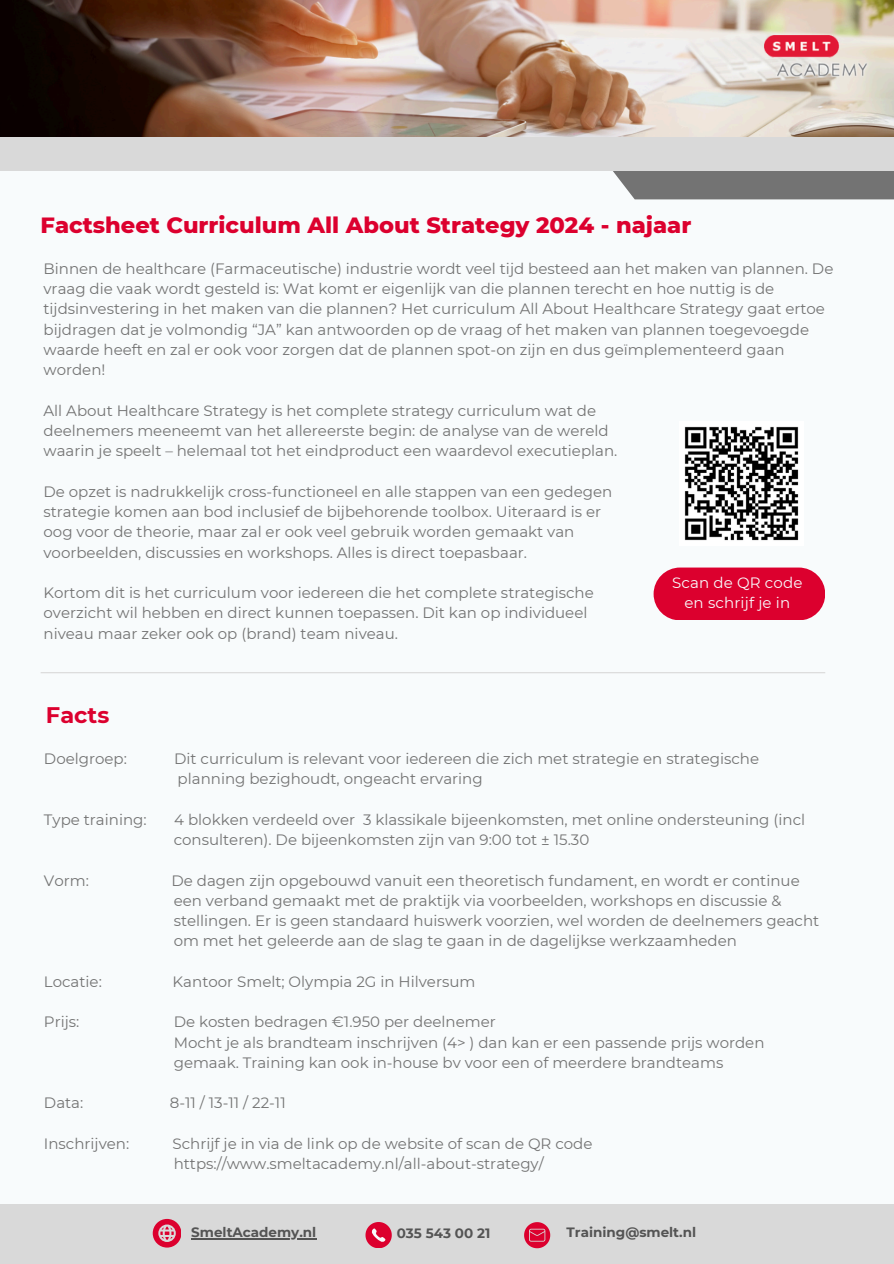
<style>
.page{position:relative;width:894px;height:1264px;background:#fff}
.page>*{position:absolute;margin:0;border:0;box-sizing:border-box;transform-origin:0 0}
.t1{font:800 22.5px "Montserrat";color:#dc002e}
.t2{font:700 22.5px "Montserrat";color:#dc002e}
.t3{font:15px/20.2px "Montserrat";color:#737373}
.t4{font:15px/20.2px "Montserrat";letter-spacing:.01em;color:#f8fbfc;text-align:center}
.t5{font:700 13.5px "Montserrat";color:#545454}
</style>
<div class="page">
<div style="left:0;top:0;width:893px;height:1263px;background:#f8fbfc"></div>
<div style="left:0;top:1203px;width:893px;height:60px;background:#d9d9d9"></div>
<svg style="left:524px;top:1222px;width:26px;height:25px"></svg>
<svg style="left:365px;top:1222px;width:26px;height:25px"></svg>
<svg style="left:153px;top:1218px;width:28px;height:28px"></svg>
<img style="left:0;top:0;width:893px;height:137px">
<div style="left:613px;top:171px;width:280px;height:28px;background:#737373"></div>
<div style="left:0;top:137px;width:893px;height:34px;background:#d9d9d9"></div>
<img style="left:764px;top:36px;width:104px;height:42px">
<hr style="left:41px;top:672px;width:784px;height:1px;background:#d9d9d9">
<div style="left:653px;top:567px;width:172px;height:53px;background:#dc002e;border-radius:26px"></div>
<img style="left:684px;top:426px;width:115px;height:115px">
<hr style="left:191px;top:1238px;width:125px;height:1px;background:#545454">
<h2 class="t1" style="left:41px;top:211px;width:652px">Factsheet Curriculum All About Strategy 2024 - najaar</h2>
<h1 class="t3" style="left:43px;top:258px;width:791px">Binnen de healthcare (Farmaceutische) industrie wordt veel tijd besteed aan het maken van plannen. De vraag die vaak wordt gesteld is: Wat komt er eigenlijk van die plannen terecht en hoe nuttig is de tijdsinvestering in het maken van die plannen? Het curriculum All About Healthcare Strategy gaat ertoe bijdragen dat je volmondig “JA” kan antwoorden op de vraag of het maken van plannen toegevoegde waarde heeft en zal er ook voor zorgen dat de plannen spot-on zijn en dus geïmplementeerd gaan worden!</h1>
<h2 class="t3" style="left:43px;top:400px;width:566px">All About Healthcare Strategy is het complete strategy curriculum wat de deelnemers meeneemt van het allereerste begin: de analyse van de wereld</h2>
<h2 class="t3" style="left:43px;top:441px;width:575px">waarin je speelt – helemaal tot het eindproduct een waardevol executieplan.</h2>
<h2 class="t3" style="left:43px;top:481px;width:570px">De opzet is nadrukkelijk cross-functioneel en alle stappen van een gedegen</h2>
<h2 class="t3" style="left:43px;top:501px;width:559px">strategie komen aan bod inclusief de bijbehorende toolbox. Uiteraard is er oog voor de theorie, maar zal er ook veel gebruik worden gemaakt van voorbeelden, discussies en workshops. Alles is direct toepasbaar.</h2>
<h2 class="t3" style="left:43px;top:582px;width:551px">Kortom dit is het curriculum voor iedereen die het complete strategische</h2>
<h2 class="t3" style="left:43px;top:603px;width:545px">overzicht wil hebben en direct kunnen toepassen. Dit kan op individueel niveau maar zeker ook op (brand) team niveau.</h2>
<p class="t4" style="left:672px;top:572px;width:132px">Scan de QR code en schrijf je in</p>
<p class="t2" style="left:46px;top:701px;width:65px">Facts</p>
<h2 class="t3" style="left:44px;top:748px;width:84px">Doelgroep:</h2>
<h2 class="t3" style="left:174px;top:748px;width:586px">Dit curriculum is relevant voor iedereen die zich met strategie en strategische planning bezighoudt, ongeacht ervaring</h2>
<h2 class="t3" style="left:44px;top:809px;width:104px">Type training:</h2>
<h2 class="t3" style="left:174px;top:809px;width:632px">4 blokken verdeeld over 3 klassikale bijeenkomsten, met online ondersteuning (incl consulteren). De bijeenkomsten zijn van 9:00 tot ± 15.30</h2>
<h2 class="t3" style="left:44px;top:870px;width:46px">Vorm:</h2>
<h2 class="t3" style="left:171px;top:870px;width:649px">De dagen zijn opgebouwd vanuit een theoretisch fundament, en wordt er continue een verband gemaakt met de praktijk via voorbeelden, workshops en discussie &amp; stellingen. Er is geen standaard huiswerk voorzien, wel worden de deelnemers geacht</h2>
<p class="t3" style="left:174px;top:930px;width:564px">om met het geleerde aan de slag te gaan in de dagelijkse werkzaamheden</p>
<p class="t3" style="left:44px;top:971px;width:59px">Locatie:</p>
<p class="t3" style="left:173px;top:971px;width:304px">Kantoor Smelt; Olympia 2G in Hilversum</p>
<p class="t3" style="left:44px;top:1011px;width:37px">Prijs:</p>
<p class="t3" style="left:174px;top:1011px;width:592px">De kosten bedragen €1.950 per deelnemer<br>Mocht je als brandteam inschrijven (4&gt; ) dan kan er een passende prijs worden gemaak. Training kan ook in-house bv voor een of meerdere brandteams</p>
<p class="t3" style="left:44px;top:1092px;width:41px">Data:</p>
<p class="t3" style="left:170px;top:1092px;width:117px">8-11 / 13-11 / 22-11</p>
<p class="t3" style="left:44px;top:1133px;width:87px">Inschrijven:</p>
<p class="t3" style="left:172px;top:1133px;width:421px">Schrijf je in via de link op de website of scan de QR code https://www.smeltacademy.nl/all-about-strategy/</p>
<h2 class="t5" style="left:191px;top:1224px;width:126px">SmeltAcademy.nl</h2>
<h2 class="t5" style="left:396px;top:1224px;width:95px">035 543 00 21</h2>
<h2 class="t5" style="left:566px;top:1224px;width:131px">Training@smelt.nl</h2>
</div>
